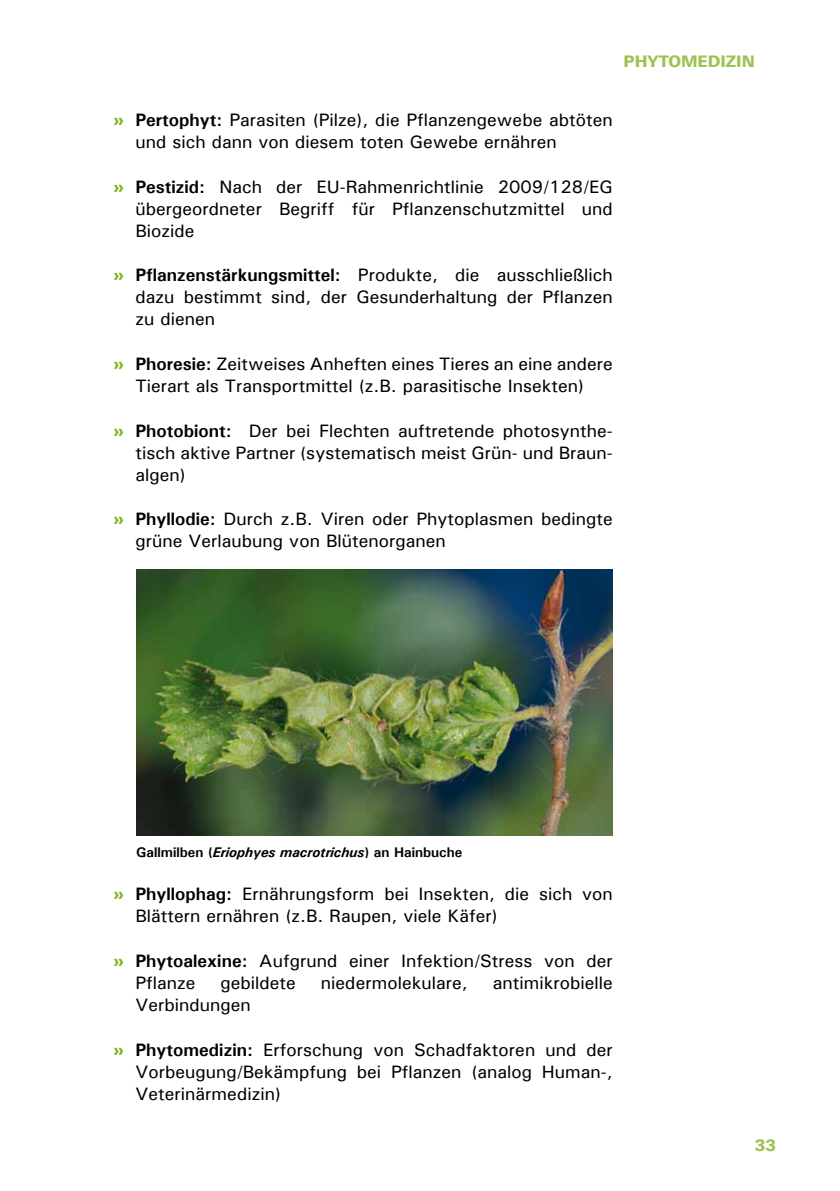
<style>
.page{position:relative;width:840px;height:1191px;background:#fff}
.page>*{position:absolute;margin:0;border:0;box-sizing:border-box;transform-origin:0 0}
.t1{font:18px/22px "Univers";color:#000}
.t2{font:800 16px "Linotype Univers 730";color:#9cc352}
.t3{font:700 14px "Univers";color:#000}
.s1{font-family:"Linotype Univers 730";font-weight:800;color:#7db61c}
.s2{font-weight:700}
.s3{font-style:italic}
</style>
<div class="page">
<img style="left:136px;top:569px;width:476px;height:266px">
<p class="t2" style="left:623px;top:51px;width:133px">PHYTOMEDIZIN</p>
<p class="t1" style="left:135px;top:108px;width:478px;text-indent:-22px"><span class="s1">»</span> <span class="s2">Pertophyt:</span> Parasiten (Pilze), die Pflanzengewebe abtöten und sich dann von diesem toten Gewebe ernähren</p>
<p class="t1" style="left:135px;top:175px;width:478px;text-align:justify;text-indent:-22px"><span class="s1">»</span> <span class="s2">Pestizid:</span> Nach der EU-Rahmenrichtlinie 2009/128/EG übergeordneter Begriff für Pflanzenschutzmittel und Biozide</p>
<p class="t1" style="left:135px;top:264px;width:478px;text-align:justify;text-indent:-22px"><span class="s1">»</span> <span class="s2">Pflanzenstärkungsmittel:</span> Produkte, die ausschließlich dazu bestimmt sind, der Gesunderhaltung der Pflanzen zu dienen</p>
<p class="t1" style="left:113px;top:352px;width:500px;text-align:center"><span class="s1">»</span> <span class="s2">Phoresie:</span> Zeitweises Anheften eines Tieres an eine andere<br>Tierart als Transportmittel (z.B. parasitische Insekten)</p>
<p class="t1" style="left:135px;top:419px;width:478px;text-align:justify;text-indent:-22px"><span class="s1">»</span> <span class="s2">Photobiont:</span> Der bei Flechten auftretende photosynthe&shy;tisch aktive Partner (systematisch meist Grün- und Braun&shy;algen)</p>
<p class="t1" style="left:135px;top:508px;width:478px;text-indent:-22px"><span class="s1">»</span> <span class="s2">Phyllodie:</span> Durch z.B. Viren oder Phytoplasmen bedingte grüne Verlaubung von Blütenorganen</p>
<p class="t3" style="left:136px;top:843px;width:327px">Gallmilben (<span class="s3">Eriophyes macrotrichus</span>) an Hainbuche</p>
<p class="t1" style="left:135px;top:882px;width:478px;text-indent:-22px"><span class="s1">»</span> <span class="s2">Phyllophag:</span> Ernährungsform bei Insekten, die sich von<br>Blättern ernähren (z.B. Raupen, viele Käfer)</p>
<p class="t1" style="left:135px;top:949px;width:478px;text-indent:-22px"><span class="s1">»</span> <span class="s2">Phytoalexine:</span> Aufgrund einer Infektion/Stress von der<br>Pflanze</p>
<p class="t1" style="left:220px;top:971px;width:77px">gebildete</p>
<p class="t1" style="left:321px;top:971px;width:148px">niedermolekulare,</p>
<p class="t1" style="left:492px;top:971px;width:122px">antimikrobielle</p>
<p class="t1" style="left:135px;top:993px;width:117px">Verbindungen</p>
<p class="t1" style="left:135px;top:1038px;width:478px;text-align:justify;text-indent:-22px"><span class="s1">»</span> <span class="s2">Phytomedizin:</span> Erforschung von Schadfaktoren und der Vorbeugung/Bekämpfung bei Pflanzen (analog Human-, Veterinärmedizin)</p>
<p class="t2" style="left:754px;top:1135px;width:22px">33</p>
</div>
